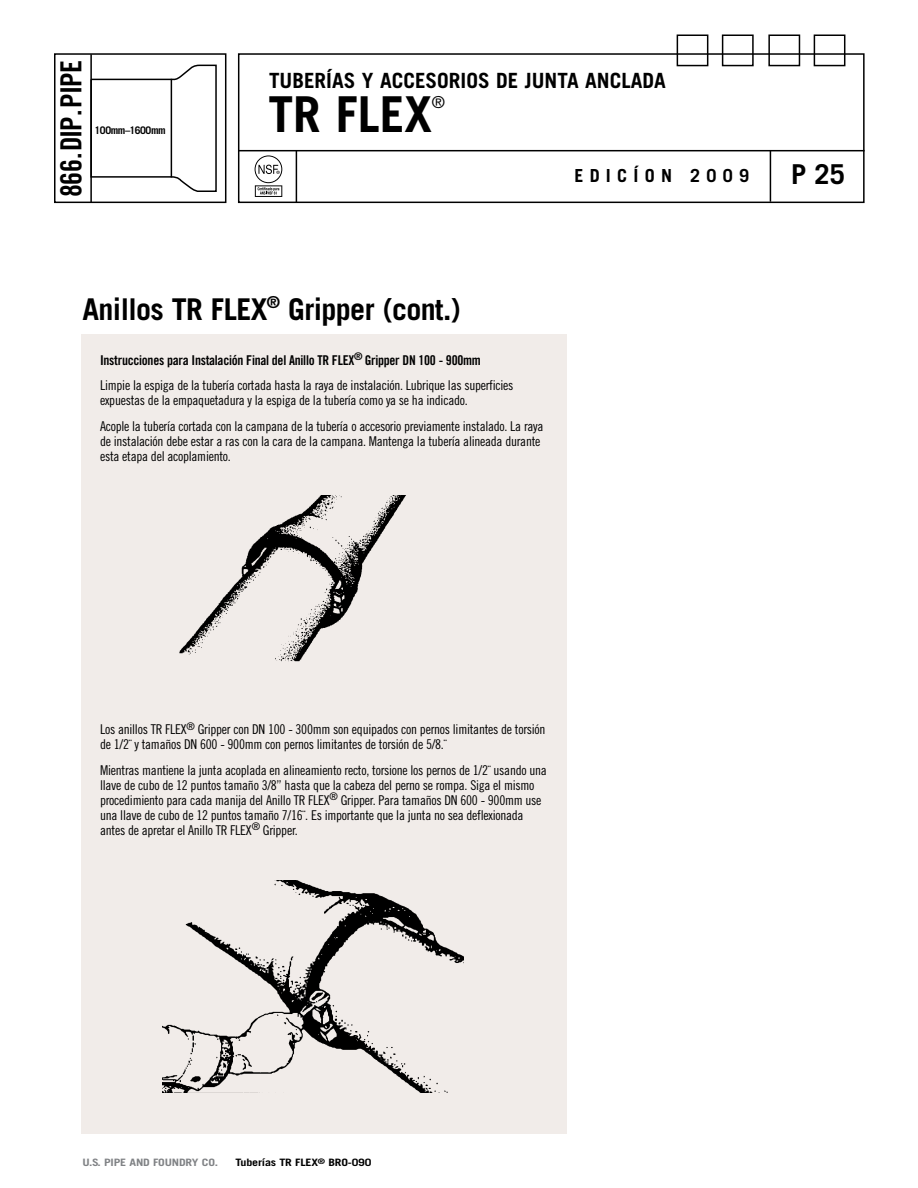
<style>
.page{position:relative;width:918px;height:1188px;background:#fff}
.page>*{position:absolute;margin:0;border:0;box-sizing:border-box;transform-origin:0 0}
.t1{font:700 49.5px "Trade Gothic";color:#000}
.t2{font:700 30px "Trade Gothic";letter-spacing:-.02em;color:#000}
.t3{font:29.1px "Trade Gothic Bold Cond Twenty";letter-spacing:-.03em;color:#000}
.t4{font:700 27.45px "Trade Gothic";color:#000}
.t5{font:700 21px "Trade Gothic";color:#000}
.t6{font:700 18px "Trade Gothic";color:#000}
.t7{font:16.5px "Trade Gothic";color:#000}
.t8{font:13.5px/15px "Trade Gothic Cond Eighteen";letter-spacing:-.02em;color:#000}
.t9{font:13.5px "Trade Gothic Bold Cond Twenty";letter-spacing:-.02em;color:#000}
.t10{font:700 10.5px "Trade Gothic";letter-spacing:-.04em;color:#000}
.t11{font:700 10.2px "Trade Gothic";letter-spacing:-.015em;color:#000;scale:1.18 1}
.t12{font:700 10.2px "Trade Gothic";letter-spacing:-.015em;color:#808285;scale:1.18 1}
</style>
<div class="page">
<div style="left:54px;top:53px;width:172px;height:150px;border:2px solid #000"></div>
<div style="left:238px;top:53px;width:627px;height:150px;border:2px solid #000"></div>
<hr style="left:239px;top:150px;width:626px;height:1px;background:#000">
<hr style="left:296px;top:151px;width:1px;height:51px;background:#000">
<div style="left:814px;top:34px;width:31px;height:32px;border:2px solid #000"></div>
<div style="left:768px;top:34px;width:32px;height:32px;border:2px solid #000"></div>
<div style="left:722px;top:34px;width:32px;height:32px;border:2px solid #000"></div>
<div style="left:677px;top:34px;width:31px;height:32px;border:2px solid #000"></div>
<hr style="left:770px;top:150px;width:1px;height:52px;background:#000">
<hr style="left:90px;top:54px;width:2px;height:148px;background:#000">
<svg style="left:90px;top:64px;width:127px;height:129px"></svg>
<hr style="left:171px;top:79px;width:1px;height:98px;background:#000">
<div style="left:81px;top:335px;width:486px;height:799px;background:#f1ece9"></div>
<svg style="left:255px;top:155px;width:27px;height:42px"></svg>
<img style="left:179px;top:495px;width:227px;height:167px">
<img style="left:162px;top:880px;width:302px;height:212px">
<h3 class="t3" style="left:54px;top:197px;width:138px;rotate:-90deg">866.DIP.PIPE</h3>
<p class="t10" style="left:95px;top:124px;width:73px">100MM–1600MM</p>
<h3 class="t5" style="left:269px;top:67px;width:23px">TUBER</h3>
<h3 class="t5" style="left:326px;top:67px;width:78px">ÍAS Y ACCESORIOS</h3>
<h3 class="t5" style="left:496px;top:67px;width:48px">DE JUNTA</h3>
<h3 class="t5" style="left:585px;top:67px;width:24px">ANCLADA</h3>
<h1 class="t1" style="left:268px;top:84px;width:165px">TR FLEX</h1>
<p class="t7" style="left:432px;top:92px;width:15px">®</p>
<h3 class="t6" style="left:574px;top:165px;width:14px">EDIC</h3>
<h3 class="t6" style="left:634px;top:165px;width:25px">Í ON</h3>
<h3 class="t6" style="left:690px;top:165px;width:60px">2009</h3>
<h2 class="t2" style="left:82px;top:291px;width:380px">ANILLOS TR FLEX<sup>®</sup> GRIPPER (CONT.)</h2>
<p class="t9" style="left:100px;top:352px;width:382px">Instrucciones para Instalación Final del Anillo TR FLEX<sup>®</sup> Gripper DN 100 - 900mm</p>
<p class="t8" style="left:100px;top:378px;width:415px">Limpie la espiga de la tubería cortada hasta la raya de instalación. Lubrique las superficies expuestas de la empaquetadura y la espiga de la tubería como ya se ha indicado.</p>
<p class="t8" style="left:100px;top:419px;width:445px">Acople la tubería cortada con la campana de la tubería o accesorio previamente instalado. La raya de instalación debe estar a ras con la cara de la campana. Mantenga la tubería alineada durante esta etapa del acoplamiento.</p>
<h3 class="t4" style="left:791px;top:158px;width:56px">P 25</h3>
<p class="t8" style="left:100px;top:722px;width:447px">Los anillos TR FLEX<sup>®</sup> Gripper con DN 100 - 300mm son equipados con pernos limitantes de torsión de 1/2¨ y tamaños DN 600 - 900mm con pernos limitantes de torsión de 5/8.¨</p>
<p class="t8" style="left:100px;top:762px;width:448px">Mientras mantiene la junta acoplada en alineamiento recto, torsione los pernos de 1/2¨ usando una llave de cubo de 12 puntos tamaño 3/8” hasta que la cabeza del perno se rompa. Siga el mismo procedimiento para cada manija del Anillo TR FLEX<sup>®</sup> Gripper. Para tamaños DN 600 - 900mm use una llave de cubo de 12 puntos tamaño 7/16¨. Es importante que la junta no sea deflexionada antes de apretar el Anillo TR FLEX<sup>®</sup> Gripper.</p>
<p class="t12" style="left:82px;top:1156px;width:116px">U.S. PIPE AND FOUNDRY CO.</p>
<p class="t11" style="left:235px;top:1156px;width:117px">TUBERÍAS TR FLEX<sup>®</sup> BRO-090</p>
</div>
